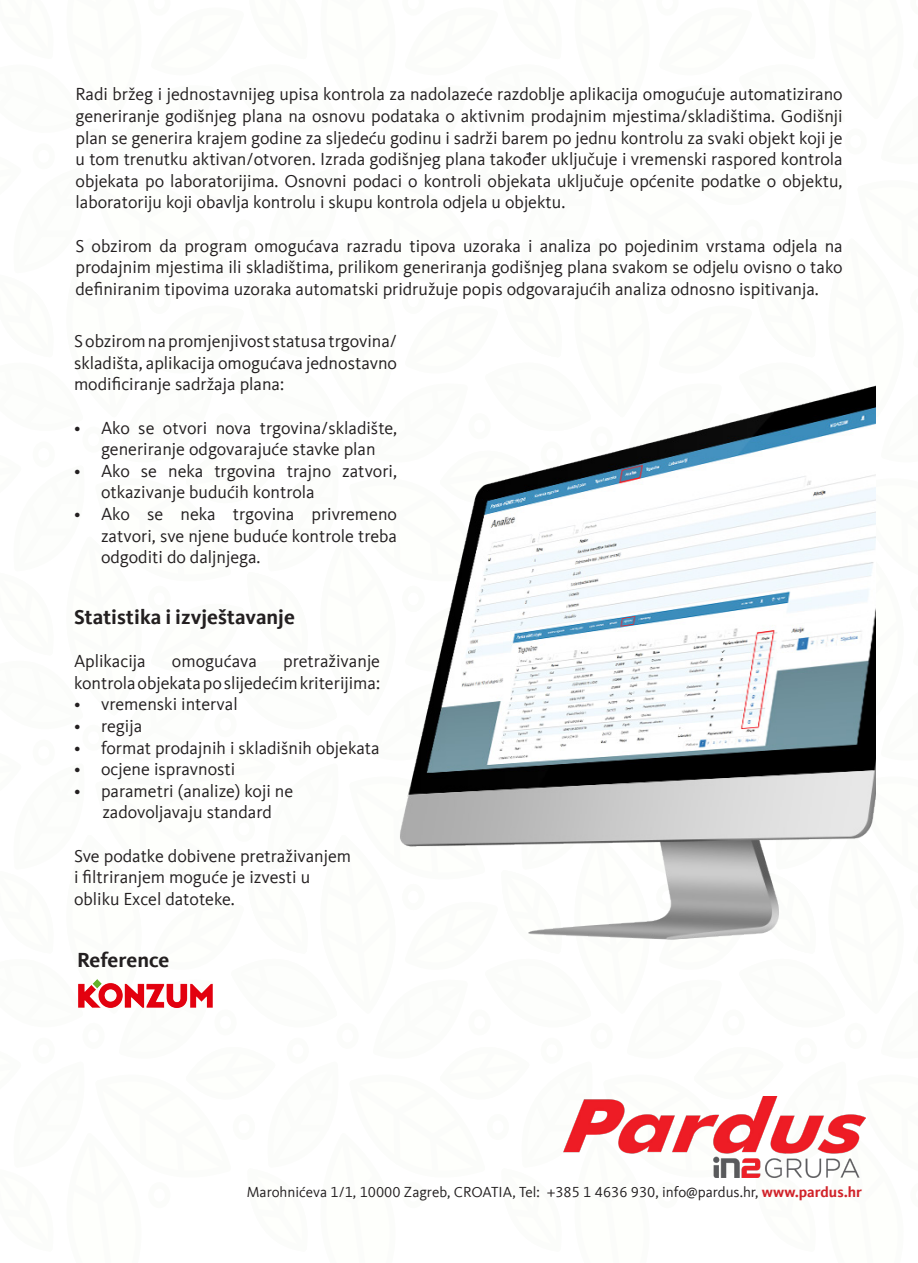
<style>
.page{position:relative;width:918px;height:1263px;background:#fff}
.page>*{position:absolute;margin:0;border:0;box-sizing:border-box;transform-origin:0 0}
.t1{font:700 21px "Kievit Offc Pro";color:#231f20}
.t2{font:18px/21.6px "Kievit Offc Pro";color:#231f20;text-align:justify}
.t3{font:15px "Kievit Offc Pro";color:#231f20}
.s1{font-weight:700;color:#d1232a}
</style>
<div class="page">
<img style="left:78px;top:979px;width:135px;height:29px">
<img style="left:400px;top:386px;width:475px;height:554px">
<img style="left:563px;top:1096px;width:303px;height:81px">
<p class="t2" style="left:76px;top:84px;width:769px">Radi bržeg i jednostavnijeg upisa kontrola za nadolazeće razdoblje aplikacija omogućuje automatizirano generiranje godišnjeg plana na osnovu podataka o aktivnim prodajnim mjestima/skladištima. Godišnji plan se generira krajem godine za sljedeću godinu i sadrži barem po jednu kontrolu za svaki objekt koji je u tom trenutku aktivan/otvoren. Izrada godišnjeg plana također uključuje i vremenski raspored kontrola objekata po laboratorijima. Osnovni podaci o kontroli objekata uključuje općenite podatke o objektu, laboratoriju koji obavlja kontrolu i skupu kontrola odjela u objektu.</p>
<p class="t2" style="left:76px;top:235px;width:769px">S obzirom da program omogućava razradu tipova uzoraka i analiza po pojedinim vrstama odjela na prodajnim mjestima ili skladištima, prilikom generiranja godišnjeg plana svakom se odjelu ovisno o tako definiranim tipovima uzoraka automatski pridružuje popis odgovarajućih analiza odnosno ispitivanja.</p>
<p class="t2" style="left:74px;top:330px;width:325px">S obzirom na promjenjivost statusa trgovina/ skladišta, aplikacija omogućava jednostavno modificiranje sadržaja plana:</p>
<p class="t2" style="left:74px;top:417px;width:325px;text-align:center">• Ako se otvori nova trgovina/skladište, generiranje odgovarajuće stavke plan</p>
<p class="t2" style="left:101px;top:460px;width:298px;text-indent:-27px">• Ako se neka trgovina trajno zatvori, otkazivanje budućih kontrola</p>
<p class="t2" style="left:101px;top:503px;width:298px;text-indent:-27px">• Ako se neka trgovina privremeno zatvori, sve njene buduće kontrole treba odgoditi do daljnjega.</p>
<p class="t1" style="left:74px;top:604px;width:222px">Statistika i izvještavanje</p>
<p class="t2" style="left:74px;top:650px;width:73px">Aplikacija</p>
<p class="t2" style="left:172px;top:650px;width:86px">omogućava</p>
<p class="t2" style="left:74px;top:650px;width:308px;text-align:right">pretraživanje<br>kontrola objekata po slijedećim kriterijima:</p>
<p class="t2" style="left:74px;top:693px;width:165px">• vremenski interval</p>
<p class="t2" style="left:74px;top:715px;width:70px">• regija</p>
<p class="t2" style="left:74px;top:737px;width:307px">• format prodajnih i skladišnih objekata</p>
<p class="t2" style="left:74px;top:758px;width:163px">• ocjene ispravnosti</p>
<p class="t2" style="left:74px;top:780px;width:221px">• parametri (analize) koji ne</p>
<p class="t2" style="left:102px;top:801px;width:171px">zadovoljavaju standard</p>
<p class="t2" style="left:74px;top:845px;width:279px">Sve podatke dobivene pretraživanjem</p>
<p class="t2" style="left:74px;top:866px;width:238px">i filtriranjem moguće je izvesti u</p>
<p class="t2" style="left:74px;top:888px;width:162px">obliku Excel datoteke.</p>
<p class="t1" style="left:77px;top:948px;width:94px">Reference</p>
<p class="t3" style="left:247px;top:1182px;width:617px">Marohnićeva 1/1, 10000 Zagreb, CROATIA, Tel: +385 1 4636 930, info@pardus.hr, <span class="s1">www.pardus.hr</span></p>
</div>
